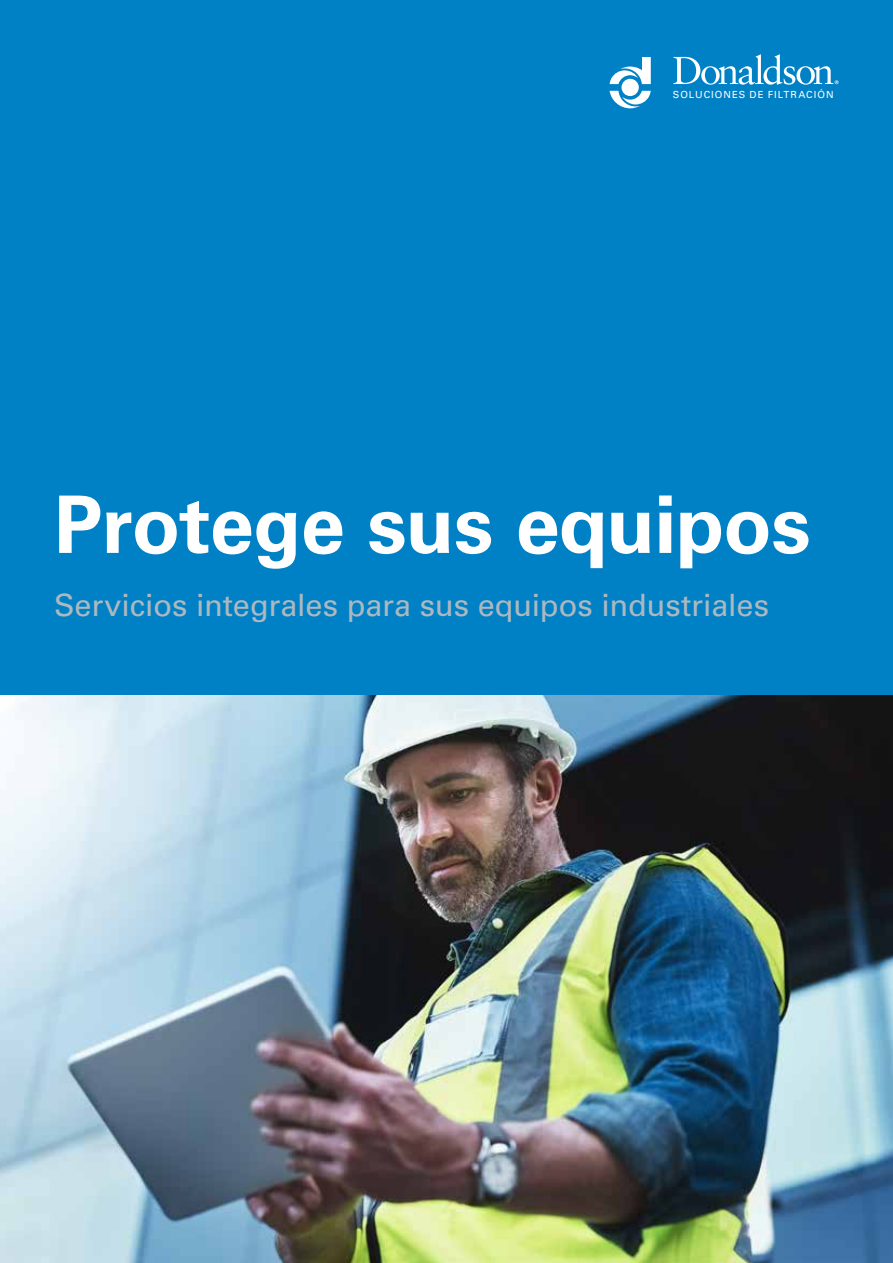
<style>
.page{position:relative;width:893px;height:1263px;background:#fff}
.page>*{position:absolute;margin:0;border:0;box-sizing:border-box;transform-origin:0 0}
.t1{font:700 79.5px "Univers LT Std";letter-spacing:-.01em;color:#fff}
.t2{font:30.75px "Univers LTCYR 55 Roman";letter-spacing:-.005em;color:#adb8bf}
.t3{font:9.75px "Univers LTCYR 55 Roman";letter-spacing:.1em;color:#fff}
.s1{font-family:"Univers LTCYR 65"}
</style>
<div class="page">
<div style="left:0;top:0;width:893px;height:713px;background:#0081c6"></div>
<img style="left:0;top:696px;width:893px;height:567px">
<svg style="left:609px;top:57px;width:42px;height:51px"></svg>
<svg style="left:673px;top:54px;width:166px;height:31px"></svg>
<p class="t3" style="left:673px;top:88px;width:162px">SOLUCIONES DE FILTRACIÓN</p>
<h1 class="t1" style="left:54px;top:478px;width:758px">Protege <span class="s1">sus</span> equipos</h1>
<p class="t2" style="left:54px;top:584px;width:717px">Servicios integrales para sus equipos industriales</p>
</div>
